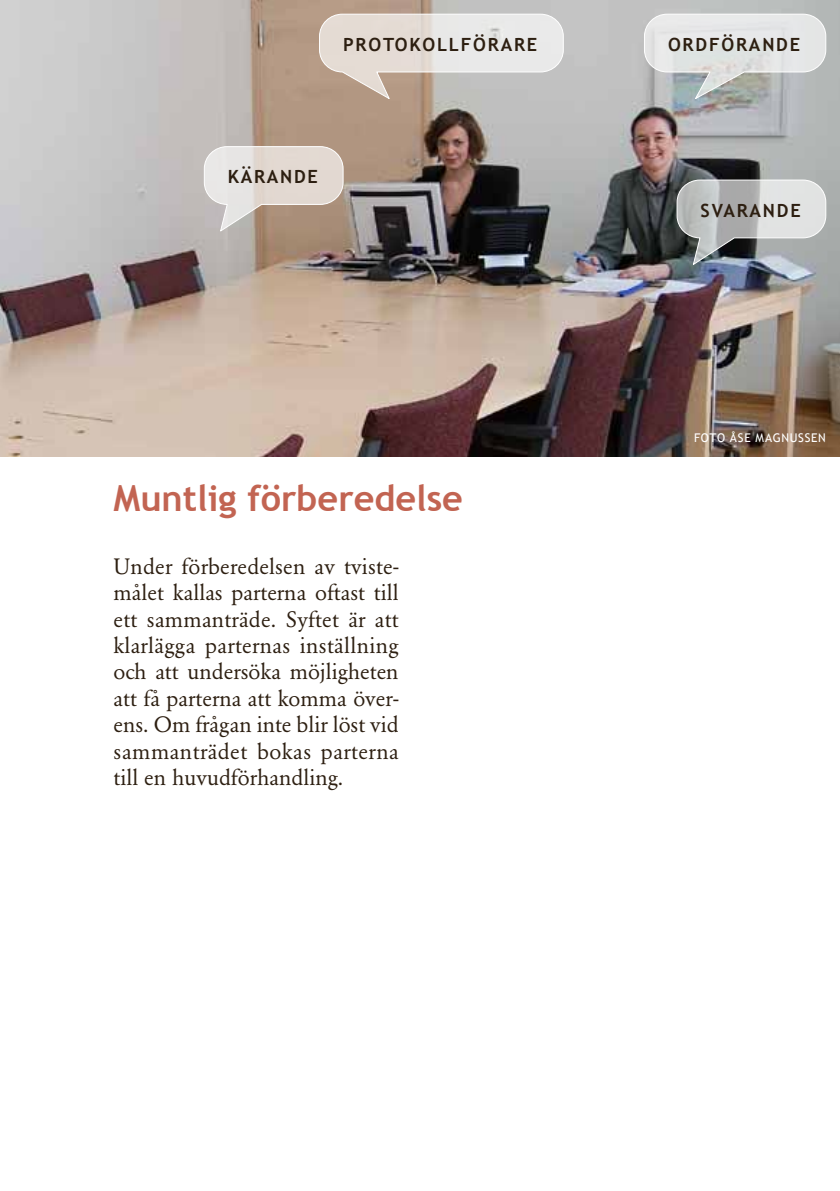
<style>
.page{position:relative;width:840px;height:1191px;background:#fff}
.page>*{position:absolute;margin:0;border:0;box-sizing:border-box;transform-origin:0 0}
.t1{font:700 36px "Trebuchet MS";color:#c26452}
.t2{font:22px/26.4px "Garamond BE";letter-spacing:.02em;color:#2d1f11;text-align:justify}
.t3{font:700 18.2px "Trebuchet MS";letter-spacing:.095em;color:#2d1f11}
.t4{font:12px "Trebuchet MS";letter-spacing:.055em;color:#fff}
</style>
<div class="page">
<img style="left:0;top:0;width:839px;height:456px">
<svg style="left:643px;top:13px;width:183px;height:88px;background:#d1d4d4"></svg>
<div style="left:319px;top:14px;width:244px;height:58px;background:linear-gradient(to right,#e3d8cf,#eaedee);border-radius:23px"></div>
<div style="left:319px;top:14px;width:244px;height:58px;border:1px solid #fff;border-radius:23px"></div>
<svg style="left:204px;top:147px;width:139px;height:57px;background:#e4dcd7"></svg>
<div style="left:204px;top:146px;width:139px;height:59px;border:1px solid #fff;border-radius:23px"></div>
<svg style="left:676px;top:180px;width:149px;height:58px;background:#c8c9c9"></svg>
<div style="left:676px;top:180px;width:149px;height:58px;border:1px solid #fff;border-radius:23px"></div>
<p class="t3" style="left:343px;top:33px;width:195px">PROTOKOLLFÖRARE</p>
<p class="t3" style="left:667px;top:33px;width:134px">ORDFÖRANDE</p>
<p class="t3" style="left:228px;top:165px;width:91px">KÄRANDE</p>
<p class="t3" style="left:700px;top:199px;width:101px">SVARANDE</p>
<p class="t4" style="left:693px;top:431px;width:133px">FOTO ÅSE MAGNUSSEN</p>
<h1 class="t1" style="left:113px;top:476px;width:351px">Muntlig förberedelse</h1>
<p class="t2" style="left:113px;top:553px;width:286px">Under förberedelsen av tviste&shy;målet kallas parterna oftast till ett sammanträde. Syftet är att klarlägga parternas inställning och att undersöka möjligheten att få parterna att komma över&shy;ens. Om frågan inte blir löst vid sammanträdet bokas parterna till en huvudförhandling.</p>
</div>
